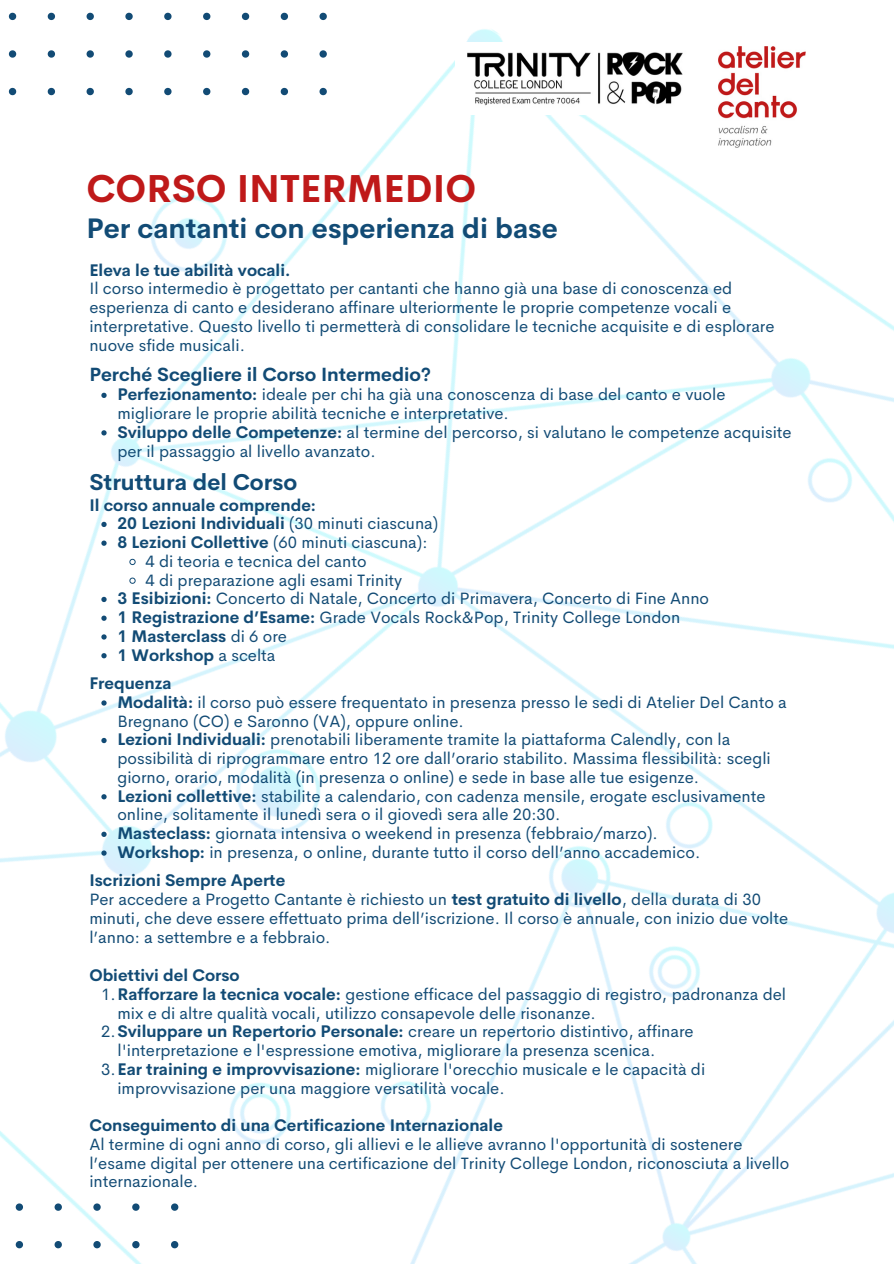
<style>
.page{position:relative;width:894px;height:1264px;background:#fff}
.page>*{position:absolute;margin:0;border:0;box-sizing:border-box;transform-origin:0 0}
.t1{font:700 38.1px "Cerebri Sans";color:#bf1919}
.t2{font:700 27.75px "Cerebri Sans";color:#124b75}
.t3{font:700 22.5px "Cerebri Sans";color:#124b75}
.t4{font:700 18.75px "Cerebri Sans";color:#124b75}
.t5{font:16.5px/18.8px "Cerebri Sans";color:#124b75}
.t6{font:700 16.5px "Cerebri Sans";color:#124b75}
.s1{font-weight:700}
.s2{font-weight:400}
</style>
<div class="page">
<img style="left:0;top:12px;width:893px;height:1251px">
<img style="left:707px;top:36px;width:109px;height:120px">
<img style="left:455px;top:43px;width:239px;height:72px">
<svg style="left:101px;top:393px;width:6px;height:5px"></svg>
<svg style="left:101px;top:430px;width:6px;height:5px"></svg>
<svg style="left:101px;top:522px;width:6px;height:5px"></svg>
<svg style="left:101px;top:540px;width:6px;height:6px"></svg>
<svg style="left:129px;top:558px;width:7px;height:7px"></svg>
<svg style="left:129px;top:577px;width:7px;height:7px"></svg>
<svg style="left:101px;top:597px;width:6px;height:5px"></svg>
<svg style="left:101px;top:615px;width:6px;height:6px"></svg>
<svg style="left:101px;top:634px;width:6px;height:5px"></svg>
<svg style="left:101px;top:653px;width:6px;height:5px"></svg>
<svg style="left:101px;top:700px;width:6px;height:5px"></svg>
<svg style="left:101px;top:738px;width:6px;height:5px"></svg>
<svg style="left:101px;top:794px;width:6px;height:5px"></svg>
<svg style="left:101px;top:831px;width:6px;height:6px"></svg>
<svg style="left:101px;top:850px;width:6px;height:5px"></svg>
<p class="t1" style="left:86px;top:164px;width:391px">CORSO INTERMEDIO</p>
<p class="t2" style="left:86px;top:211px;width:473px">Per cantanti con esperienza di base</p>
<p class="t6" style="left:89px;top:259px;width:202px">Eleva le tue abilità vocali.</p>
<p class="t5" style="left:89px;top:279px;width:686px">Il corso intermedio è progettato per cantanti che hanno già una base di conoscenza ed esperienza di canto e desiderano affinare ulteriormente le proprie competenze vocali e interpretative. Questo livello ti permetterà di consolidare le tecniche acquisite e di esplorare nuove sfide musicali.</p>
<p class="t4" style="left:89px;top:362px;width:343px">Perché Scegliere il Corso Intermedio?</p>
<h1 class="t5" style="left:117px;top:385px;width:609px"><span class="s1">Perfezionamento:</span> ideale per chi ha già una conoscenza di base del canto e vuole migliorare le proprie abilità tecniche e interpretative.</h1>
<h2 class="t5" style="left:117px;top:422px;width:675px"><span class="s1">Sviluppo delle Competenze:</span> al termine del percorso, si valutano le competenze acquisite per il passaggio al livello avanzato.</h2>
<p class="t3" style="left:89px;top:468px;width:209px">Struttura del Corso</p>
<p class="t6" style="left:89px;top:494px;width:228px">Il corso annuale comprende:</p>
<p class="t6" style="left:117px;top:513px;width:322px">20 Lezioni Individuali <span class="s2">(30 minuti ciascuna)</span></p>
<h3 class="t5" style="left:117px;top:533px;width:311px"><span class="s1">8 Lezioni Collettive</span> (60 minuti ciascuna):</h3>
<p class="t5" style="left:145px;top:551px;width:222px">4 di teoria e tecnica del canto</p>
<p class="t5" style="left:145px;top:570px;width:258px">4 di preparazione agli esami Trinity</p>
<h4 class="t5" style="left:117px;top:589px;width:593px"><span class="s1">3 Esibizioni:</span> Concerto di Natale, Concerto di Primavera, Concerto di Fine Anno</h4>
<p class="t5" style="left:117px;top:608px;width:564px"><span class="s1">1 Registrazione d’Esame:</span> Grade Vocals Rock&amp;Pop, Trinity College London</p>
<p class="t6" style="left:117px;top:625px;width:171px">1 Masterclass <span class="s2">di 6 ore</span></p>
<p class="t6" style="left:117px;top:644px;width:160px">1 Workshop <span class="s2">a scelta</span></p>
<p class="t6" style="left:89px;top:672px;width:83px">Frequenza</p>
<p class="t5" style="left:117px;top:692px;width:670px"><span class="s1">Modalità:</span> il corso può essere frequentato in presenza presso le sedi di Atelier Del Canto a<br>Bregnano (CO) e Saronno (VA), oppure online.</p>
<p class="t5" style="left:117px;top:730px;width:654px"><span class="s1">Lezioni Individuali:</span> prenotabili liberamente tramite la piattaforma Calendly, con la possibilità di riprogrammare entro 12 ore dall’orario stabilito. Massima flessibilità: scegli giorno, orario, modalità (in presenza o online) e sede in base alle tue esigenze.</p>
<p class="t5" style="left:117px;top:786px;width:649px"><span class="s1">Lezioni collettive:</span> stabilite a calendario, con cadenza mensile, erogate esclusivamente online, solitamente il lunedì sera o il giovedì sera alle 20:30.</p>
<p class="t5" style="left:117px;top:824px;width:541px"><span class="s1">Masteclass:</span> giornata intensiva o weekend in presenza (febbraio/marzo).</p>
<h4 class="t5" style="left:117px;top:842px;width:584px"><span class="s1">Workshop:</span> in presenza, o online, durante tutto il corso dell’anno accademico.</h4>
<p class="t6" style="left:89px;top:870px;width:197px">Iscrizioni Sempre Aperte</p>
<p class="t5" style="left:89px;top:890px;width:700px">Per accedere a Progetto Cantante è richiesto un <span class="s1">test gratuito di livello</span>, della durata di 30 minuti, che deve essere effettuato prima dell’iscrizione. Il corso è annuale, con inizio due volte l’anno: a settembre e a febbraio.</p>
<p class="t6" style="left:89px;top:964px;width:152px">Obiettivi del Corso</p>
<p class="t5" style="left:117px;top:984px;width:670px;text-indent:-16px">1.<span class="s1">Rafforzare la tecnica vocale:</span> gestione efficace del passaggio di registro, padronanza del mix e di altre qualità vocali, utilizzo consapevole delle risonanze.</p>
<p class="t5" style="left:117px;top:1022px;width:577px;text-indent:-16px">2.<span class="s1">Sviluppare un Repertorio Personale:</span> creare un repertorio distintivo, affinare l'interpretazione e l'espressione emotiva, migliorare la presenza scenica.</p>
<p class="t5" style="left:117px;top:1059px;width:589px;text-indent:-16px">3.<span class="s1">Ear training e improvvisazione:</span> migliorare l'orecchio musicale e le capacità di improvvisazione per una maggiore versatilità vocale.</p>
<p class="t6" style="left:89px;top:1114px;width:415px">Conseguimento di una Certificazione Internazionale</p>
<h4 class="t5" style="left:89px;top:1134px;width:701px">Al termine di ogni anno di corso, gli allievi e le allieve avranno l'opportunità di sostenere l’esame digital per ottenere una certificazione del Trinity College London, riconosciuta a livello internazionale.</h4>
</div>
